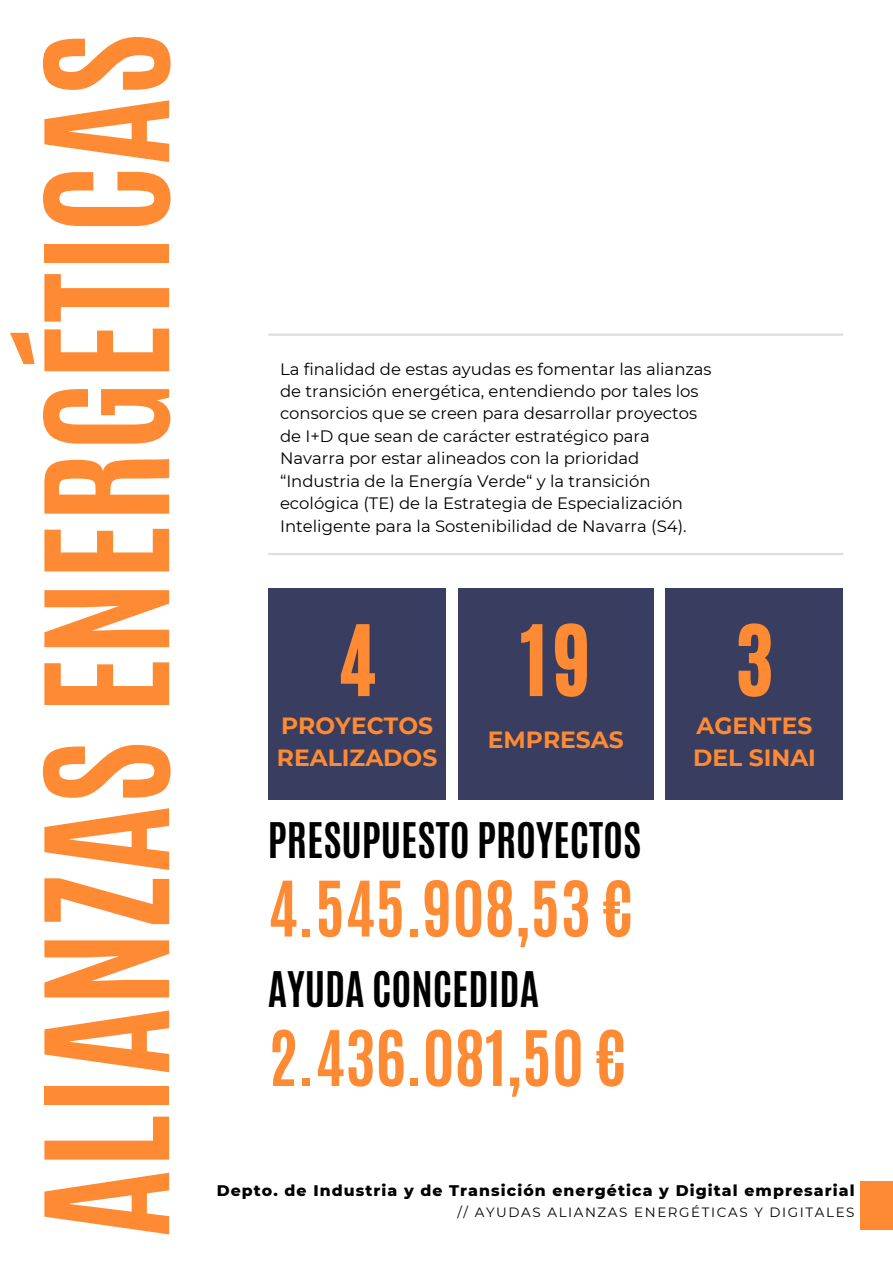
<style>
.page{position:relative;width:893px;height:1264px;background:#fff}
.page>*{position:absolute;margin:0;border:0;box-sizing:border-box;transform-origin:0 0}
.t1{font:700 145.05px "Antonio";color:#fe8a34}
.t2{font:81.3px "CA Generated";color:#fe8a34}
.t3{font:700 64.95px "Antonio";color:#fe8a34}
.t4{font:700 40.95px "Antonio";color:#000}
.t5{font:700 23.4px/32.5px "Montserrat";color:#fe8a34}
.t6{font:16.5px/22.5px "Montserrat";color:#000}
.t7{font:800 15.75px "Montserrat";letter-spacing:.07em;color:#000}
.t8{font:13.5px "Montserrat";letter-spacing:.12em;color:#000}
</style>
<div class="page">
<hr style="left:269px;top:333px;width:573px;height:3px;background:#dfdede">
<hr style="left:269px;top:553px;width:573px;height:2px;background:#dfdede">
<div style="left:860px;top:1181px;width:32px;height:48px;background:#fe8a34"></div>
<div style="left:268px;top:588px;width:177px;height:211px;background:#393d5f"></div>
<div style="left:458px;top:588px;width:195px;height:211px;background:#393d5f"></div>
<div style="left:665px;top:588px;width:178px;height:211px;background:#393d5f"></div>
<p class="t1" style="left:3px;top:1238px;width:1206px;rotate:-90deg">ALIANZAS ENERGÉTICAS</p>
<p class="t6" style="left:280px;top:357px;width:433px">La finalidad de estas ayudas es fomentar las alianzas de transición energética, entendiendo por tales los consorcios que se creen para desarrollar proyectos de I+D que sean de carácter estratégico para Navarra por estar alineados con la prioridad “Industria de la Energía Verde“ y la transición ecológica (TE) de la Estrategia de Especialización Inteligente para la Sostenibilidad de Navarra (S4).</p>
<p class="t2" style="left:338px;top:602px;width:39px">4</p>
<p class="t2" style="left:520px;top:602px;width:72px">19</p>
<p class="t2" style="left:735px;top:602px;width:40px">3</p>
<p class="t5" style="left:277px;top:709px;width:162px">PROYECTOS<br>REALIZADOS</p>
<p class="t5" style="left:488px;top:723px;width:137px">EMPRESAS</p>
<p class="t4" style="left:268px;top:811px;width:375px">PRESUPUESTO PROYECTOS</p>
<p class="t3" style="left:268px;top:862px;width:370px">4.545.908,53 €</p>
<p class="t4" style="left:268px;top:960px;width:273px">AYUDA CONCEDIDA</p>
<p class="t3" style="left:268px;top:1011px;width:363px">2.436.081,50 €</p>
<p class="t5" style="left:696px;top:709px;width:117px">AGENTES</p>
<p class="t5" style="left:693px;top:741px;width:124px">DEL SINAI</p>
<p class="t7" style="left:217px;top:1180px;width:639px">Depto. de Industria y de Transición energética y Digital empresarial</p>
<p class="t8" style="left:457px;top:1203px;width:398px">// AYUDAS ALIANZAS ENERGÉTICAS Y DIGITALES</p>
</div>
